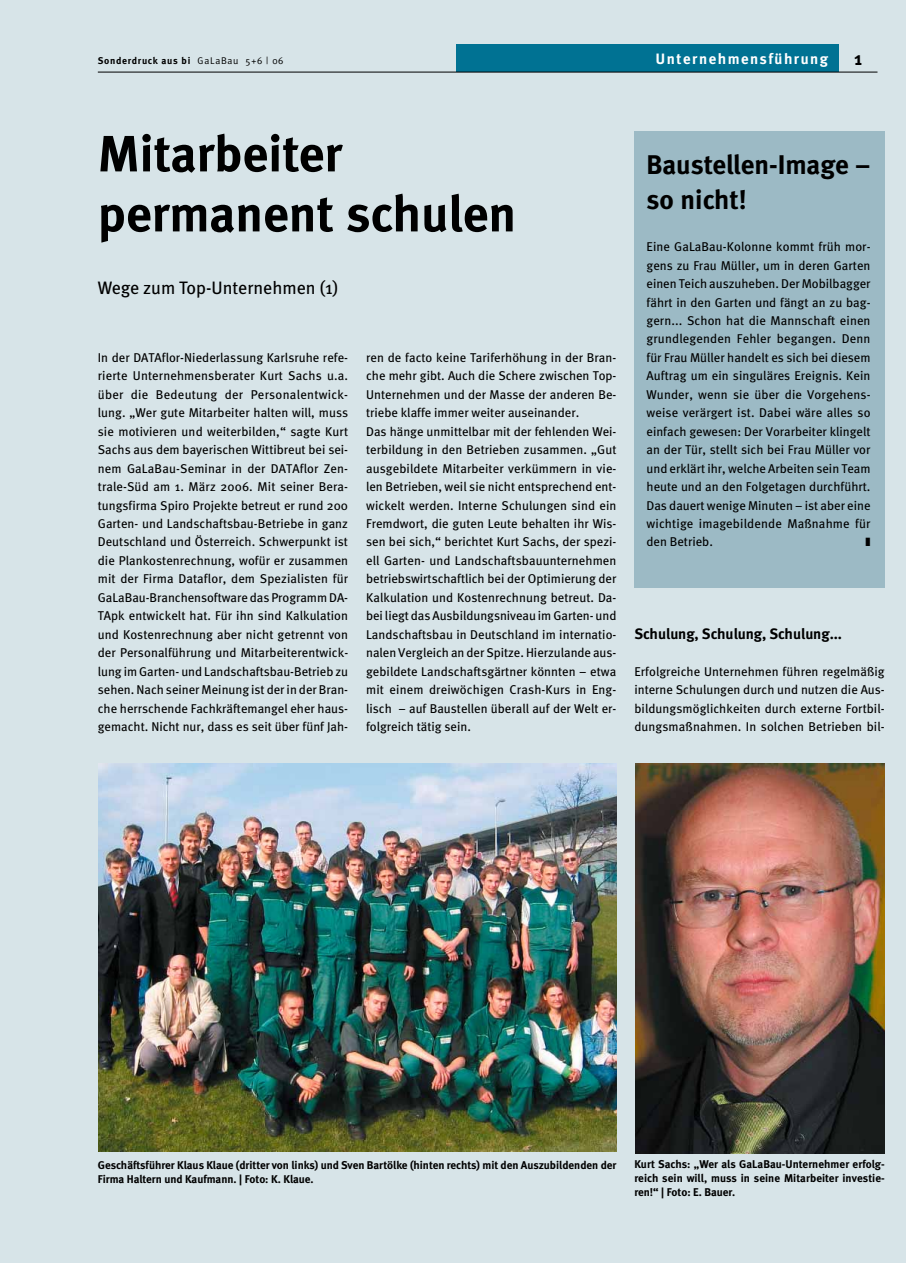
<style>
.page{position:relative;width:906px;height:1263px;background:#d7e4e8}
.page>*{position:absolute;margin:0;border:0;box-sizing:border-box;transform-origin:0 0}
.t1{font:700 51px/60px "Meta";color:#000}
.t2{font:700 27px/34.5px "Meta";color:#000}
.t3{font:700 18.75px "Meta Plus";color:#000}
.t4{font:18px "Meta";color:#000}
.t5{font:700 15px "Meta";color:#000}
.t6{font:700 15px "Meta Plus";letter-spacing:.1em;color:#fff}
.t7{font:12.75px/18.5px "Meta";letter-spacing:.005em;color:#000;text-align:justify}
.t8{font:700 11.25px/13.8px "Meta";color:#000;text-align:justify}
.t9{font:700 9.75px "Meta";letter-spacing:.075em;color:#000}
.s1{font-family:"Meta Plus Normal";font-weight:400}
</style>
<div class="page">
<div style="left:457px;top:44px;width:382px;height:28px;background:#007293"></div>
<div style="left:634px;top:132px;width:250px;height:456px;background:#9cbac5"></div>
<img style="left:99px;top:763px;width:518px;height:389px">
<img style="left:635px;top:763px;width:249px;height:390px">
<hr style="left:98px;top:72px;width:779px;height:1px;background:#000">
<p class="t9" style="left:98px;top:56px;width:187px">Sonderdruck aus bi <span class="s1">GaLaBau 5+6 | 06</span></p>
<p class="t6" style="left:655px;top:53px;width:174px">Unternehmensführung</p>
<h3 class="t3" style="left:854px;top:51px;width:9px">1</h3>
<h1 class="t1" style="left:98px;top:128px;width:420px">Mitarbeiter permanent schulen</h1>
<h3 class="t4" style="left:98px;top:281px;width:242px">Wege zum Top-Unternehmen (1)</h3>
<p class="t7" style="left:98px;top:349px;width:252px">In der DATAflor-Niederlassung Karlsruhe refe&shy;rierte Unternehmensberater Kurt Sachs u.a. über die Bedeutung der Personalentwick&shy;lung. „Wer gute Mitarbeiter halten will, muss sie motivieren und weiterbilden,“ sagte Kurt Sachs aus dem bayerischen Wittibreut bei sei&shy;nem GaLaBau-Seminar in der DATAflor Zen&shy;trale-Süd am 1. März 2006. Mit seiner Bera&shy;tungsfirma Spiro Projekte betreut er rund 200<br>Garten- und Landschaftsbau-Betriebe in ganz Deutschland und Österreich. Schwerpunkt ist die Plankostenrechnung, wofür er zusammen mit der Firma Dataflor, dem Spezialisten für GaLaBau-Branchensoftware das Programm DA-TApk entwickelt hat. Für ihn sind Kalkulation und Kostenrechnung aber nicht getrennt von der Personalführung und Mitarbeiterentwick&shy;lung im Garten- und Landschaftsbau-Betrieb zu sehen. Nach seiner Meinung ist der in der Bran&shy;che herrschende Fachkräftemangel eher haus&shy;gemacht. Nicht nur, dass es seit über fünf Jah-</p>
<p class="t7" style="left:366px;top:349px;width:252px;text-align:left">ren de facto keine Tariferhöhung in der Bran&shy;che mehr gibt. Auch die Schere zwischen Top-Unternehmen und der Masse der anderen Be&shy;triebe klaffe immer weiter auseinander.<br>Das hänge unmittelbar mit der fehlenden Wei&shy;terbildung in den Betrieben zusammen. „Gut ausgebildete Mitarbeiter verkümmern in vie&shy;len Betrieben, weil sie nicht entsprechend ent&shy;wickelt werden. Interne Schulungen sind ein Fremdwort, die guten Leute behalten ihr Wis&shy;sen bei sich,“ berichtet Kurt Sachs, der spezi&shy;ell Garten- und Landschaftsbauunternehmen betriebswirtschaftlich bei der Optimierung der Kalkulation und Kostenrechnung betreut. Da&shy;bei liegt das Ausbildungsniveau im Garten- und Landschaftsbau in Deutschland im internatio&shy;nalen Vergleich an der Spitze. Hierzulande aus&shy;gebildete Landschaftsgärtner könnten – etwa mit einem dreiwöchigen Crash-Kurs in Eng&shy;lisch – auf Baustellen überall auf der Welt er&shy;folgreich tätig sein.</p>
<h2 class="t2" style="left:646px;top:149px;width:226px">Baustellen-Image – so nicht!</h2>
<p class="t7" style="left:646px;top:238px;width:225px">Eine GaLaBau-Kolonne kommt früh mor&shy;gens zu Frau Müller, um in deren Garten einen Teich auszuheben. Der Mobilbagger fährt in den Garten und fängt an zu bag&shy;gern... Schon hat die Mannschaft einen grundlegenden Fehler begangen. Denn für Frau Müller handelt es sich bei diesem Auftrag um ein singuläres Ereignis. Kein Wunder, wenn sie über die Vorgehens&shy;weise verärgert ist. Dabei wäre alles so einfach gewesen: Der Vorarbeiter klingelt an der Tür, stellt sich bei Frau Müller vor und erklärt ihr, welche Arbeiten sein Team heute und an den Folgetagen durchführt.<br>Das dauert wenige Minuten – ist aber eine wichtige imagebildende Maßnahme für den Betrieb.</p>
<p class="t5" style="left:634px;top:628px;width:209px">Schulung, Schulung, Schulung...</p>
<p class="t7" style="left:634px;top:663px;width:252px">Erfolgreiche Unternehmen führen regelmäßig interne Schulungen durch und nutzen die Aus&shy;bildungsmöglichkeiten durch externe Fortbil&shy;dungsmaßnahmen. In solchen Betrieben bil-</p>
<p class="t8" style="left:98px;top:1159px;width:520px">Geschäftsführer Klaus Klaue (dritter von links) und Sven Bartölke (hinten rechts) mit den Auszubildenden der<br>Firma Haltern und Kaufmann. | Foto: K. Klaue.</p>
<p class="t8" style="left:634px;top:1158px;width:252px">Kurt Sachs: „Wer als GaLaBau-Unternehmer erfolg&shy;reich sein will, muss in seine Mitarbeiter investie&shy;ren!“ | Foto: E. Bauer.</p>
</div>
